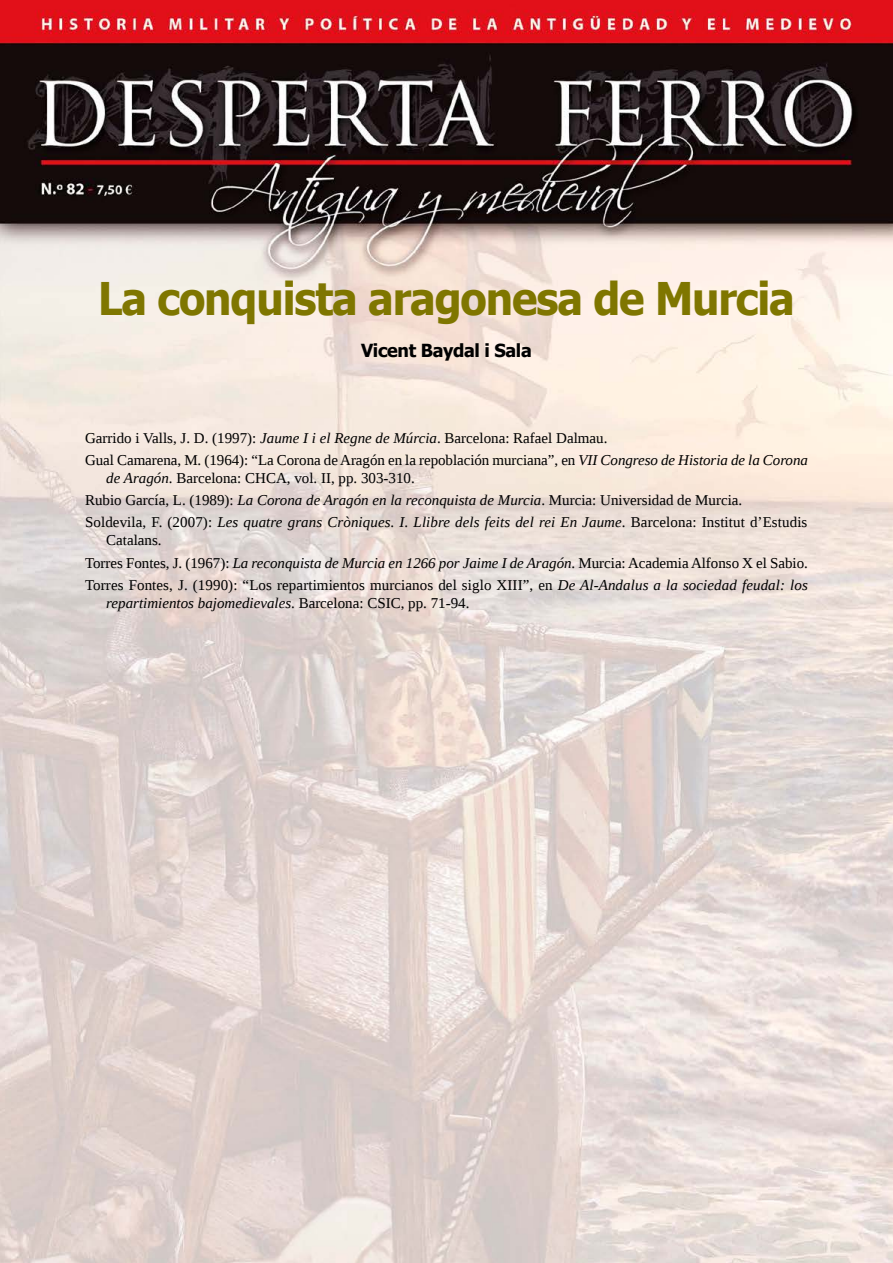
<style>
.page{position:relative;width:893px;height:1263px;background:#fff}
.page>*{position:absolute;margin:0;border:0;box-sizing:border-box;transform-origin:0 0}
.t1{font:700 45px "Tahoma";letter-spacing:-.025em;color:#7f7600;scale:.95 1}
.t2{font:700 18px "Tahoma";letter-spacing:-.02em;color:#000}
.t3{font:15px/22.2px "Liberation Serif";color:#000}
.t4{font:italic 15px "Liberation Serif";color:#000}
.s1{font-style:italic}
.s2{font-style:normal}
</style>
<div class="page">
<img style="left:0;top:0;width:893px;height:1263px">
<h1 class="t1" style="left:98px;top:278px;width:735px">La conquista aragonesa de Murcia</h1>
<p class="t2" style="left:361px;top:342px;width:172px">Vicent Baydal i Sala</p>
<p class="t3" style="left:85px;top:426px;width:724px">Garrido i Valls, J. D. (1997): <span class="s1">Jaume I i el Regne de Múrcia</span>. Barcelona: Rafael Dalmau.<br>Gual Camarena, M. (1964): “La Corona de Aragón en la repoblación murciana”, en <span class="s1">VII Congreso de Historia de la Corona</span></p>
<p class="t3" style="left:85px;top:467px;width:724px;text-indent:21px"><span class="s1">de Aragón</span>. Barcelona: CHCA, vol. II, pp. 303-310.<br>Rubio García, L. (1989): <span class="s1">La Corona de Aragón en la reconquista de Murcia</span>. Murcia: Universidad de Murcia.<br>Soldevila, F. (2007): <span class="s1">Les quatre grans Cròniques. I. Llibre dels feits del rei En Jaume</span>. Barcelona: Institut d’Estudis</p>
<p class="t3" style="left:85px;top:531px;width:724px;text-indent:21px">Catalans.<br>Torres Fontes, J. (1967): <span class="s1">La reconquista de Murcia en 1266 por Jaime I de Aragón</span>. Murcia: Academia Alfonso X el Sabio.<br>Torres Fontes, J. (1990): “Los repartimientos murcianos del siglo XIII”, en <span class="s1">De Al-Andalus a la sociedad feudal: los</span></p>
<p class="t4" style="left:106px;top:597px;width:365px">repartimientos bajomedievales<span class="s2">. Barcelona: CSIC, pp. 71-94.</span></p>
</div>
